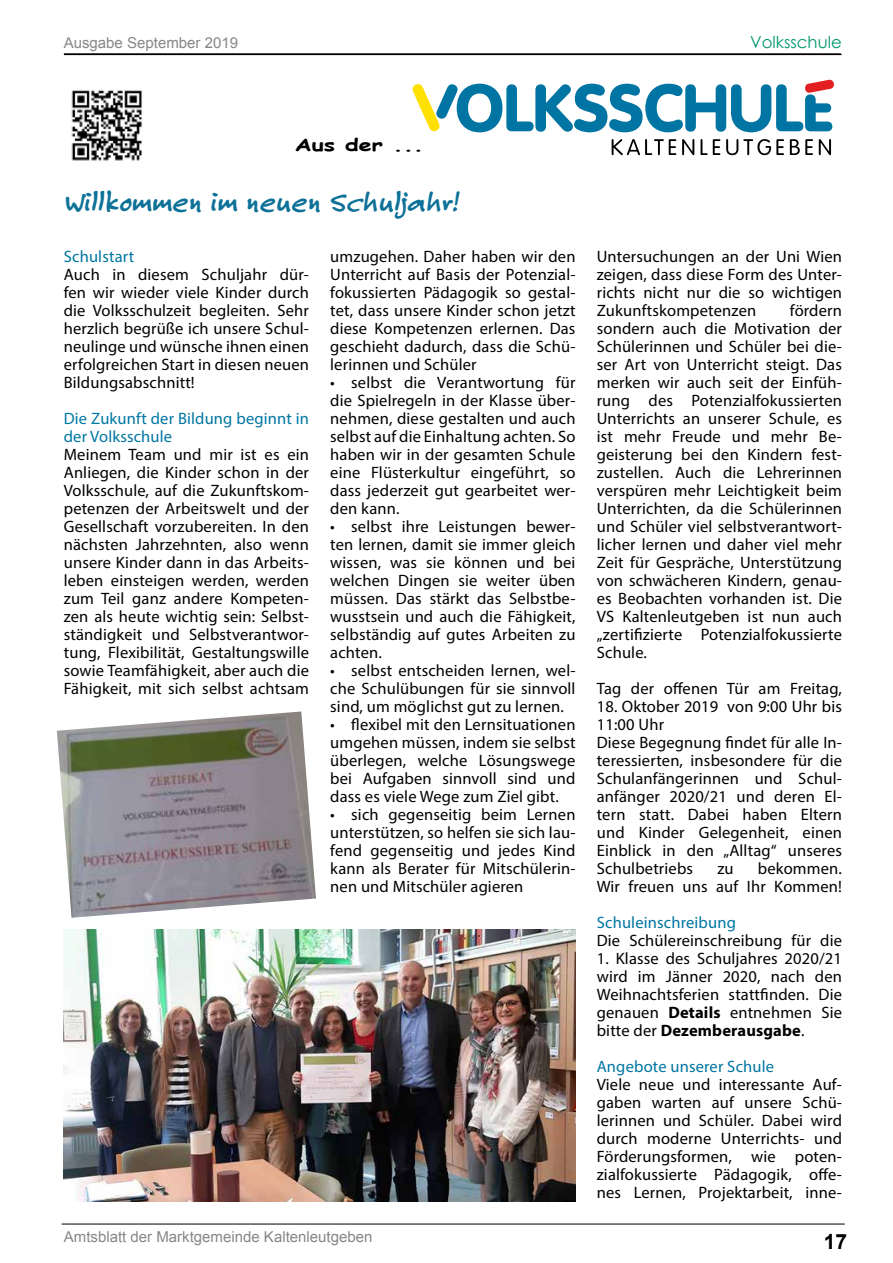
<style>
.page{position:relative;width:893px;height:1263px;background:#fff}
.page>*{position:absolute;margin:0;border:0;box-sizing:border-box;transform-origin:0 0}
.t1{font:italic 700 30px "Felt Tip Roman";color:#0d7198}
.t2{font:700 21px "Arial";color:#000}
.t3{font:700 17.25px "Comic Sans MS";color:#000;scale:1.35 1}
.t4{font:16.5px/18px "Myriad Pro";letter-spacing:.01em;color:#000;text-align:justify}
.t5{font:16.5px/18px "Myriad Pro";letter-spacing:.01em;color:#0076a2}
.t6{font:16.5px "Century Gothic";color:#00976d}
.t7{font:15px "Arial";color:#878787}
.s1{font-weight:700}
</style>
<div class="page">
<svg style="left:63px;top:53px;width:779px;height:2px;background:#262626"></svg>
<hr style="left:62px;top:1224px;width:783px;height:1px;background:#000">
<svg style="left:612px;top:139px;width:64px;height:16px"></svg>
<svg style="left:682px;top:139px;width:12px;height:16px"></svg>
<svg style="left:700px;top:139px;width:20px;height:16px"></svg>
<svg style="left:726px;top:139px;width:58px;height:16px"></svg>
<svg style="left:790px;top:139px;width:23px;height:16px"></svg>
<svg style="left:819px;top:139px;width:12px;height:16px"></svg>
<svg style="left:412px;top:79px;width:422px;height:53px"></svg>
<img style="left:71px;top:90px;width:72px;height:71px">
<img style="left:57px;top:711px;width:259px;height:207px">
<img style="left:64px;top:929px;width:511px;height:272px">
<p class="t7" style="left:64px;top:33px;width:176px">Ausgabe September 2019</p>
<p class="t6" style="left:750px;top:31px;width:93px">Volksschule</p>
<p class="t3" style="left:295px;top:132px;width:97px">Aus der ...</p>
<h1 class="t1" style="left:64px;top:182px;width:404px">Willkommenim neuenSchuljahr!</h1>
<p class="t5" style="left:64px;top:247px;width:72px">Schulstart</p>
<p class="t4" style="left:64px;top:265px;width:247px">Auch in diesem Schuljahr dür&shy;fen wir wieder viele Kinder durch die Volksschulzeit begleiten. Sehr herzlich begrüße ich unsere Schul&shy;neulinge und wünsche ihnen einen erfolgreichen Start in diesen neuen Bildungsabschnitt!</p>
<p class="t5" style="left:64px;top:409px;width:247px">Die Zukunft der Bildung beginnt in der Volksschule</p>
<p class="t4" style="left:64px;top:445px;width:247px">Meinem Team und mir ist es ein Anliegen, die Kinder schon in der Volksschule, auf die Zukunftskom&shy;petenzen der Arbeitswelt und der Gesellschaft vorzubereiten. In den nächsten Jahrzehnten, also wenn unsere Kinder dann in das Arbeits&shy;leben einsteigen werden, werden zum Teil ganz andere Kompeten&shy;zen als heute wichtig sein: Selbst&shy;ständigkeit und Selbstverantwor&shy;tung, Flexibilität, Gestaltungswille sowie Teamfähigkeit, aber auch die Fähigkeit, mit sich selbst achtsam</p>
<p class="t4" style="left:330px;top:247px;width:247px">umzugehen. Daher haben wir den Unterricht auf Basis der Potenzial&shy;fokussierten Pädagogik so gestal&shy;tet, dass unsere Kinder schon jetzt diese Kompetenzen erlernen. Das geschieht dadurch, dass die Schü&shy;lerinnen und Schüler</p>
<p class="t4" style="left:330px;top:373px;width:247px">• selbst die Verantwortung für die Spielregeln in der Klasse über&shy;nehmen, diese gestalten und auch selbst auf die Einhaltung achten. So haben wir in der gesamten Schule eine Flüsterkultur eingeführt, so dass jederzeit gut gearbeitet wer&shy;den kann.</p>
<p class="t4" style="left:330px;top:517px;width:247px">• selbst ihre Leistungen bewer&shy;ten lernen, damit sie immer gleich wissen, was sie können und bei welchen Dingen sie weiter üben müssen. Das stärkt das Selbstbe&shy;wusstsein und auch die Fähigkeit, selbständig auf gutes Arbeiten zu achten.</p>
<p class="t4" style="left:330px;top:661px;width:247px">• selbst entscheiden lernen, wel&shy;che Schulübungen für sie sinnvoll sind, um möglichst gut zu lernen.</p>
<p class="t4" style="left:330px;top:715px;width:247px">• flexibel mit den Lernsituationen umgehen müssen, indem sie selbst überlegen, welche Lösungswege bei Aufgaben sinnvoll sind und dass es viele Wege zum Ziel gibt.</p>
<p class="t4" style="left:330px;top:805px;width:247px">• sich gegenseitig beim Lernen unterstützen, so helfen sie sich lau&shy;fend gegenseitig und jedes Kind kann als Berater für Mitschülerin&shy;nen und Mitschüler agieren</p>
<p class="t4" style="left:597px;top:247px;width:247px">Untersuchungen an der Uni Wien zeigen, dass diese Form des Unter&shy;richts nicht nur die so wichtigen Zukunftskompetenzen</p>
<p class="t4" style="left:597px;top:301px;width:247px;text-indent:193px">fördern sondern auch die Motivation der Schülerinnen und Schüler bei die&shy;ser Art von Unterricht steigt. Das merken wir auch seit der Einfüh&shy;rung des Potenzialfokussierten Unterrichts an unserer Schule, es ist mehr Freude und mehr Be&shy;geisterung bei den Kindern fest&shy;zustellen. Auch die Lehrerinnen verspüren mehr Leichtigkeit beim Unterrichten, da die Schülerinnen und Schüler viel selbstverantwort&shy;licher lernen und daher viel mehr Zeit für Gespräche, Unterstützung von schwächeren Kindern, genau&shy;es Beobachten vorhanden ist. Die VS Kaltenleutgeben ist nun auch „zertifizierte Potenzialfokussierte Schule.</p>
<p class="t4" style="left:597px;top:679px;width:247px">Tag der offenen Tür am Freitag,</p>
<p class="t4" style="left:597px;top:697px;width:247px;text-align:left">18. Oktober 2019 von 9:00 Uhr bis<br>11:00 Uhr<br>Diese Begegnung findet für alle In&shy;teressierten, insbesondere für die<br>Schulanfängerinnen und Schul&shy;anfänger 2020/21 und deren El&shy;tern statt. Dabei haben Eltern und Kinder Gelegenheit, einen<br>Einblick in den „Alltag“ unseres<br>Schulbetriebs</p>
<p class="t4" style="left:597px;top:859px;width:247px;text-align:right">bekommen.<br>Wir freuen uns auf Ihr Kommen!</p>
<p class="t5" style="left:597px;top:913px;width:141px">Schuleinschreibung</p>
<p class="t4" style="left:597px;top:931px;width:247px">Die Schülereinschreibung für die</p>
<p class="t4" style="left:597px;top:949px;width:247px">1. Klasse des Schuljahres 2020/21 wird im Jänner 2020, nach den Weihnachtsferien stattfinden. Die genauen <span class="s1">Details</span> entnehmen Sie bitte der <span class="s1">Dezemberausgabe</span>.</p>
<p class="t5" style="left:597px;top:1057px;width:179px">Angebote unserer Schule</p>
<p class="t4" style="left:597px;top:1075px;width:247px">Viele neue und interessante Auf&shy;gaben warten auf unsere Schü&shy;lerinnen und Schüler. Dabei wird durch moderne Unterrichts- und Förderungsformen, wie poten&shy;zialfokussierte Pädagogik, offe&shy;nes Lernen, Projektarbeit, inne-</p>
<p class="t4" style="left:717px;top:859px;width:18px">zu</p>
<p class="t7" style="left:64px;top:1227px;width:310px">Amtsblatt der Marktgemeinde Kaltenleutgeben</p>
<p class="t2" style="left:824px;top:1228px;width:25px">17</p>
</div>
